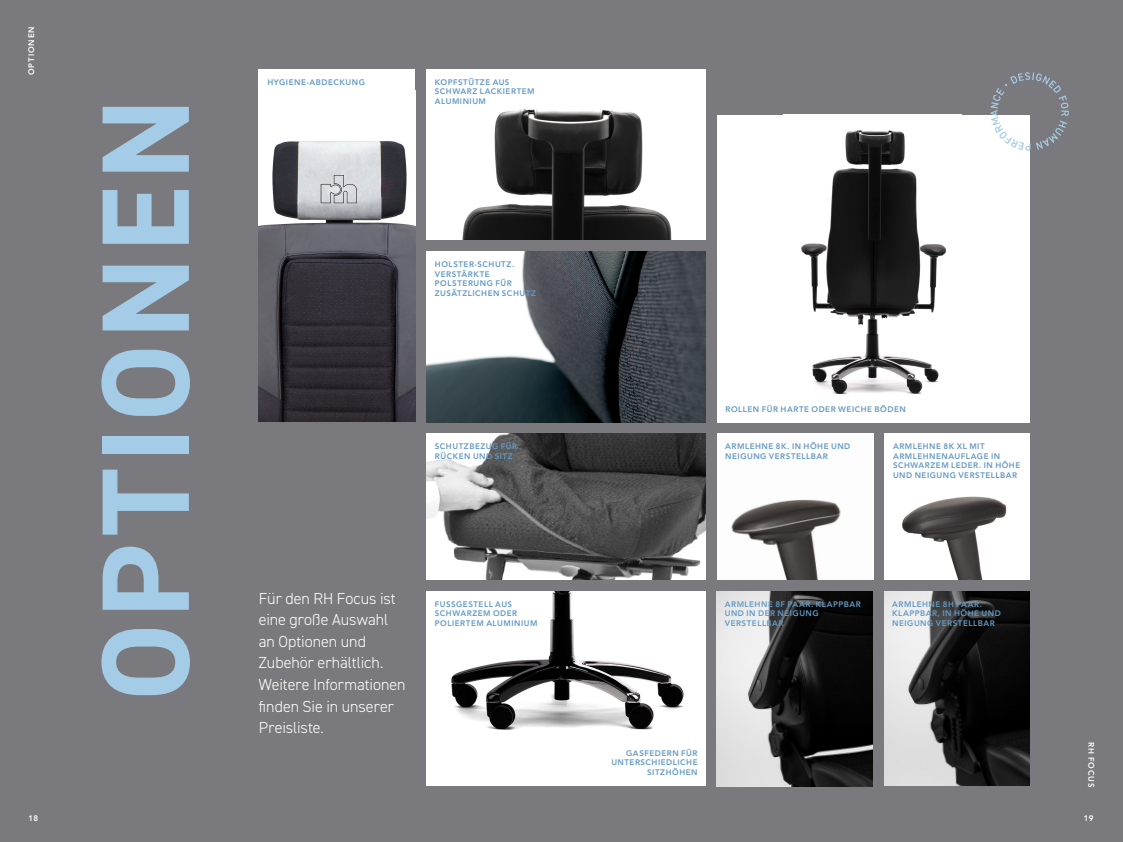
<style>
.page{position:relative;width:1123px;height:842px;background:#7a797d}
.page>*{position:absolute;margin:0;border:0;box-sizing:border-box;transform-origin:0 0}
.RUBRIK_-_Mereo{font:700 125px "DIN2014";letter-spacing:.04em;color:#a5cce7}
.Preamble_intro_text{font:300 16px/21.6px "DIN2014";letter-spacing:-.005em;color:#fff}
.Bildtext_-_neg{font:800 8px/9.6px "Avenir LT Std";letter-spacing:.065em;color:#6399c4}
.Intermediate_headlin{font:800 8px "Avenir LT Std";letter-spacing:.115em;color:#fff}
</style>
<div class="page">
<img style="left:426px;top:69px;width:279px;height:171px">
<img style="left:717px;top:434px;width:156px;height:146px">
<img style="left:716px;top:591px;width:156px;height:195px">
<img style="left:884px;top:591px;width:145px;height:195px">
<div style="left:717px;top:115px;width:312px;height:307px;background:#fff"></div>
<img style="left:801px;top:130px;width:146px;height:265px">
<svg style="left:990px;top:72px;width:78px;height:79px"></svg>
<img style="left:426px;top:251px;width:279px;height:171px">
<img style="left:884px;top:434px;width:145px;height:146px">
<div style="left:884px;top:445px;width:18px;height:135px;background:#fff"></div>
<div style="left:884px;top:571px;width:33px;height:9px;background:#fff"></div>
<div style="left:426px;top:591px;width:279px;height:195px;background:#fff"></div>
<img style="left:451px;top:591px;width:233px;height:139px">
<img style="left:426px;top:434px;width:279px;height:146px">
<div style="left:259px;top:69px;width:156px;height:117px;background:#fff"></div>
<img style="left:259px;top:141px;width:156px;height:280px">
<p class="Intermediate_headlin" style="left:27px;top:75px;width:51px;rotate:-90deg">OPTIONEN</p>
<p class="RUBRIK_-_Mereo" style="left:63px;top:701px;width:604px;rotate:-90deg">OPTIONEN</p>
<p class="Bildtext_-_neg" style="left:267px;top:77px;width:99px">HYGIENE-ABDECKUNG</p>
<p class="Bildtext_-_neg" style="left:435px;top:77px;width:101px">KOPFSTÜTZE AUS<br>SCHWARZ LACKIERTEM<br>ALUMINIUM</p>
<p class="Bildtext_-_neg" style="left:435px;top:259px;width:102px">HOLSTER-SCHUTZ.<br>VERSTÄRKTE<br>POLSTERUNG FÜR<br>ZUSÄTZLICHEN SCHUTZ</p>
<p class="Bildtext_-_neg" style="left:435px;top:442px;width:84px">SCHUTZBEZUG FÜR<br>RÜCKEN UND SITZ</p>
<p class="Preamble_intro_text" style="left:259px;top:587px;width:148px">Für den RH Focus ist eine große Auswahl an Optionen und<br>Zubehör erhältlich.<br>Weitere Informationen finden Sie in unserer<br>Preisliste.</p>
<p class="Bildtext_-_neg" style="left:435px;top:599px;width:104px">FUSSGESTELL AUS<br>SCHWARZEM ODER<br>POLIERTEM ALUMINIUM</p>
<p class="Bildtext_-_neg" style="left:725px;top:405px;width:182px">ROLLEN FÜR HARTE ODER WEICHE BÖDEN</p>
<p class="Bildtext_-_neg" style="left:725px;top:442px;width:126px">ARMLEHNE 8K. IN HÖHE UND<br>NEIGUNG VERSTELLBAR</p>
<p class="Bildtext_-_neg" style="left:893px;top:442px;width:129px">ARMLEHNE 8K XL MIT<br>ARMLEHNENAUFLAGE IN<br>SCHWARZEM LEDER. IN HÖHE<br>UND NEIGUNG VERSTELLBAR</p>
<p class="Bildtext_-_neg" style="left:724px;top:599px;width:138px">ARMLEHNE 8F PAAR. KLAPPBAR<br>UND IN DER NEIGUNG<br>VERSTELLBAR</p>
<p class="Bildtext_-_neg" style="left:892px;top:599px;width:110px">ARMLEHNE 8H PAAR.<br>KLAPPBAR, IN HÖHE UND<br>NEIGUNG VERSTELLBAR</p>
<p class="Bildtext_-_neg" style="left:611px;top:748px;width:88px;text-align:right">GASFEDERN FÜR<br>UNTERSCHIEDLICHE<br>SITZHÖHEN</p>
<p class="Intermediate_headlin" style="left:1096px;top:741px;width:47px;rotate:90deg">RH FOCUS</p>
<p class="Intermediate_headlin" style="left:28px;top:813px;width:11px">18</p>
<p class="Intermediate_headlin" style="left:1083px;top:813px;width:11px">19</p>
</div>
